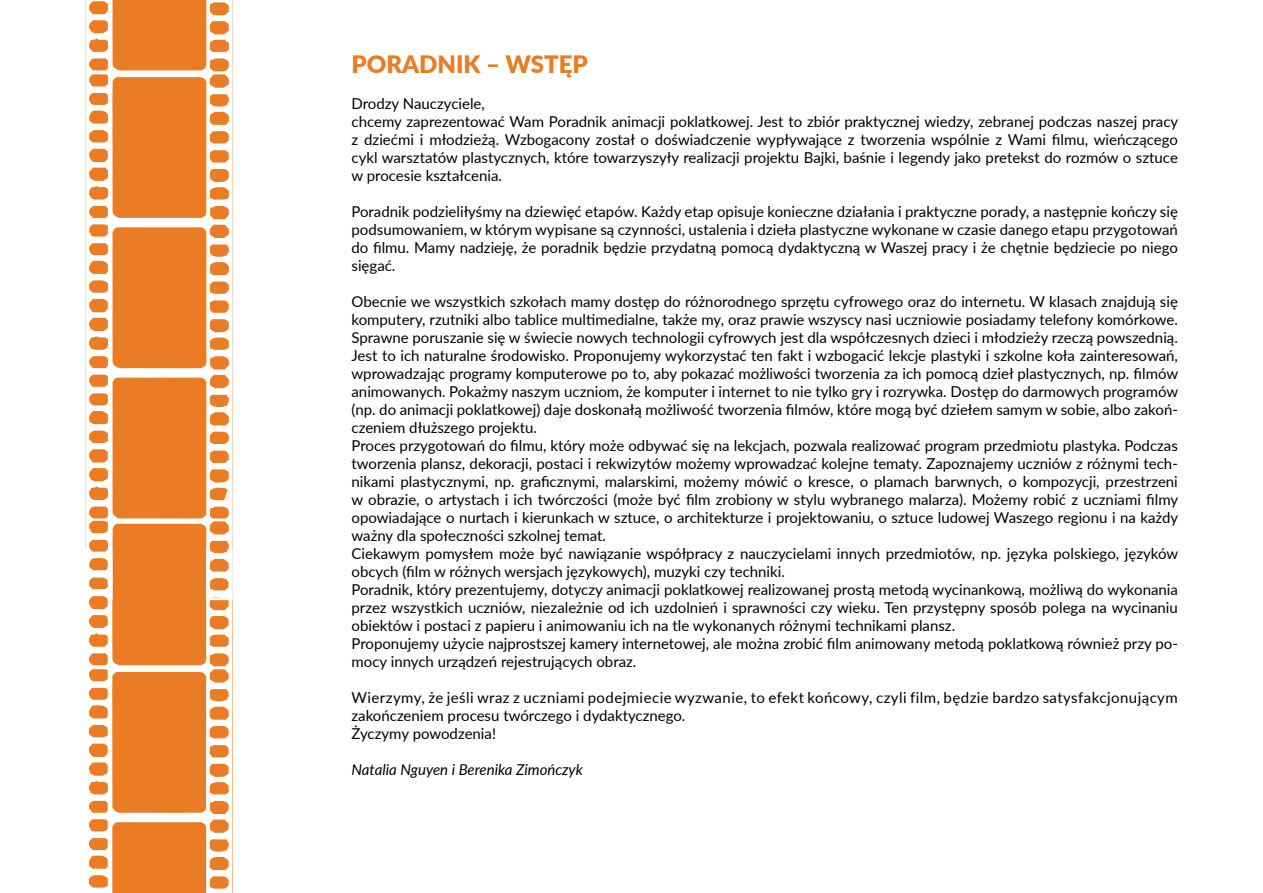
<style>
.page{position:relative;width:1263px;height:893px;background:#fff}
.page>*{position:absolute;margin:0;border:0;box-sizing:border-box;transform-origin:0 0}
.t1{font:900 24px "Lato";color:#e97c24}
.t2{font:15px/18px "Lato";color:#000}
.t3{font:15px/18px "Lato";letter-spacing:.03em;color:#000}
.t4{font:italic 15px "Lato";color:#000}
</style>
<div class="page">
<svg style="left:85px;top:600px;width:148px;height:293px;fill:#e97c24"></svg>
<svg style="left:85px;top:0;width:148px;height:600px;fill:#e97c24"></svg>
<svg style="left:210px;top:597px;width:19px;height:3px"></svg>
<svg style="left:224px;top:490px;width:5px;height:10px"></svg>
<h1 class="t1" style="left:351px;top:47px;width:238px">PORADNIK – WSTĘP</h1>
<p class="t2" style="left:351px;top:94px;width:828px">Drodzy Nauczyciele,<br>chcemy zaprezentować Wam Poradnik animacji poklatkowej. Jest to zbiór praktycznej wiedzy, zebranej podczas naszej pracy z dziećmi i młodzieżą. Wzbogacony został o doświadczenie wypływające z tworzenia wspólnie z Wami filmu, wieńczącego cykl warsztatów plastycznych, które towarzyszyły realizacji projektu Bajki, baśnie i legendy jako pretekst do rozmów o sztuce w procesie kształcenia.</p>
<p class="t2" style="left:351px;top:202px;width:828px;text-align:justify">Poradnik podzieliłyśmy na dziewięć etapów. Każdy etap opisuje konieczne działania i praktyczne porady, a następnie kończy się podsumowaniem, w którym wypisane są czynności, ustalenia i dzieła plastyczne wykonane w czasie danego etapu przygotowań do filmu. Mamy nadzieję, że poradnik będzie przydatną pomocą dydaktyczną w Waszej pracy i że chętnie będziecie po niego sięgać.</p>
<p class="t2" style="left:351px;top:292px;width:828px">Obecnie we wszystkich szkołach mamy dostęp do różnorodnego sprzętu cyfrowego oraz do internetu. W klasach znajdują się komputery, rzutniki albo tablice multimedialne, także my, oraz prawie wszyscy nasi uczniowie posiadamy telefony komórkowe.<br>Sprawne poruszanie się w świecie nowych technologii cyfrowych jest dla współczesnych dzieci i młodzieży rzeczą powszednią.<br>Jest to ich naturalne środowisko. Proponujemy wykorzystać ten fakt i wzbogacić lekcje plastyki i szkolne koła zainteresowań, wprowadzając programy komputerowe po to, aby pokazać możliwości tworzenia za ich pomocą dzieł plastycznych, np. filmów animowanych. Pokażmy naszym uczniom, że komputer i internet to nie tylko gry i rozrywka. Dostęp do darmowych programów (np. do animacji poklatkowej) daje doskonałą możliwość tworzenia filmów, które mogą być dziełem samym w sobie, albo zakoń&shy;czeniem dłuższego projektu.<br>Proces przygotowań do filmu, który może odbywać się na lekcjach, pozwala realizować program przedmiotu plastyka. Podczas tworzenia plansz, dekoracji, postaci i rekwizytów możemy wprowadzać kolejne tematy. Zapoznajemy uczniów z różnymi tech&shy;nikami plastycznymi, np. graficznymi, malarskimi, możemy mówić o kresce, o plamach barwnych, o kompozycji, przestrzeni w obrazie, o artystach i ich twórczości (może być film zrobiony w stylu wybranego malarza). Możemy robić z uczniami filmy opowiadające o nurtach i kierunkach w sztuce, o architekturze i projektowaniu, o sztuce ludowej Waszego regionu i na każdy ważny dla społeczności szkolnej temat.<br>Ciekawym pomysłem może być nawiązanie współpracy z nauczycielami innych przedmiotów, np. języka polskiego, języków obcych (film w różnych wersjach językowych), muzyki czy techniki.<br>Poradnik, który prezentujemy, dotyczy animacji poklatkowej realizowanej prostą metodą wycinankową, możliwą do wykonania przez wszystkich uczniów, niezależnie od ich uzdolnień i sprawności czy wieku. Ten przystępny sposób polega na wycinaniu obiektów i postaci z papieru i animowaniu ich na tle wykonanych różnymi technikami plansz.<br>Proponujemy użycie najprostszej kamery internetowej, ale można zrobić film animowany metodą poklatkową również przy po&shy;mocy innych urządzeń rejestrujących obraz.</p>
<p class="t3" style="left:351px;top:688px;width:828px">Wierzymy, że jeśli wraz z uczniami podejmiecie wyzwanie, to efekt końcowy, czyli film, będzie bardzo satysfakcjonującym zakończeniem procesu twórczego i dydaktycznego.<br>Życzymy powodzenia!</p>
<p class="t4" style="left:351px;top:759px;width:233px">Natalia Nguyen i Berenika Zimończyk</p>
</div>
